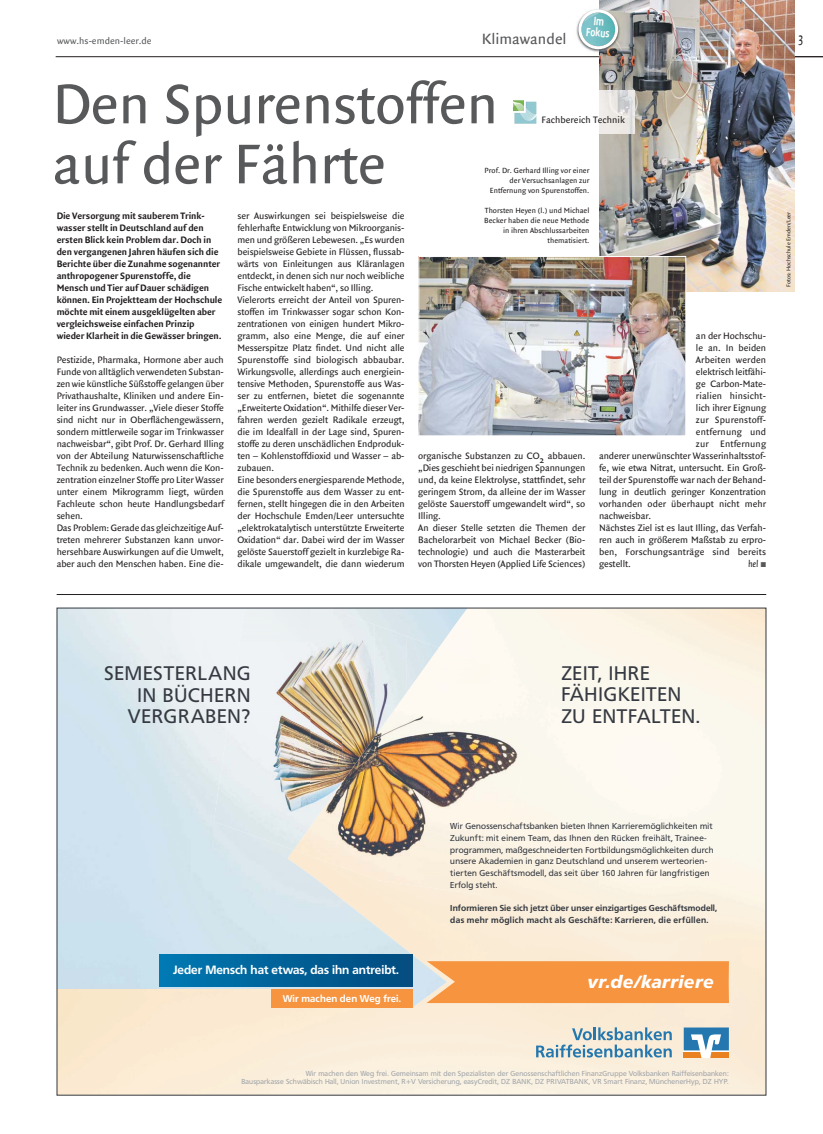
<style>
.page{position:relative;width:823px;height:1134px;background:#fff}
.page>*{position:absolute;margin:0;border:0;box-sizing:border-box;transform-origin:0 0}
.t1{font:60px/60px "Quadraat Sans OT";letter-spacing:-.01em;color:#58595b}
.t2{font:19.4px/21.4px "Frutiger VR Roman+T42";letter-spacing:.04em;color:#353941;text-align:right}
.t3{font:italic 900 17.4px "Frutiger VR";letter-spacing:.015em;color:#fff}
.t4{font:16px "Quadraat Sans OT";color:#58595b}
.t5{font:14px "Quadraat Sans OT";color:#231f20;scale:.75 1}
.t6{font:11.9px "Frutiger VR Bold+T42";letter-spacing:-.005em;color:#fff}
.t7{font:700 11.4px/11.4px "Daxline OT";color:#fff;text-align:center;scale:.8 1}
.t8{font:10px/12px "Quadraat Sans OT";letter-spacing:-.01em;color:#231f20}
.t9{font:10px/12px "Quadraat Sans OT Bld";letter-spacing:-.01em;color:#231f20}
.t10{font:10px "Quadraat Sans OT";letter-spacing:.01em;color:#231f20}
.t11{font:10px "Quadraat Sans OT";color:#58595b}
.t12{font:italic 10px "Quadraat Sans OT";color:#231f20}
.t13{font:9.7px "Frutiger VR Bold+T42";letter-spacing:.01em;color:#fff}
.t14{font:8.5px/11.7px "Frutiger VR Roman+T42";letter-spacing:.03em;color:#353941}
.t15{font:8.5px/11.7px "Frutiger VR Bold+T42";letter-spacing:.02em;color:#353941}
.t16{font:8px/10px "Quadraat Sans OT";color:#231f20;text-align:right}
.t17{font:7.1px/8.6px "Frutiger VR Roman+T42";letter-spacing:.02em;color:#a2a6ab;text-align:right}
.t18{font:6px "Quadraat Sans OT";color:#231f20}
.s1{color:#58595b}
</style>
<div class="page">
<hr style="left:56px;top:56px;width:709px;height:1px;background:#231f20">
<hr style="left:57px;top:594px;width:708px;height:1px;background:#231f20">
<svg style="left:794px;top:56px;width:28px;height:1px"></svg>
<img style="left:59px;top:610px;width:704px;height:483px">
<img style="left:59px;top:610px;width:408px;height:397px">
<img style="left:293px;top:824px;width:130px;height:63px">
<img style="left:423px;top:824px;width:82px;height:71px">
<img style="left:342px;top:789px;width:176px;height:35px">
<img style="left:342px;top:754px;width:189px;height:35px">
<img style="left:374px;top:683px;width:114px;height:71px">
<div style="left:488px;top:665px;width:66px;height:89px;background:#faf7ee"></div>
<div style="left:438px;top:648px;width:51px;height:35px;background:#fefaf1"></div>
<img style="left:214px;top:781px;width:96px;height:69px">
<img style="left:310px;top:610px;width:32px;height:217px">
<img style="left:342px;top:613px;width:32px;height:169px">
<img style="left:219px;top:711px;width:91px;height:70px">
<img style="left:374px;top:625px;width:32px;height:112px">
<img style="left:229px;top:642px;width:81px;height:70px">
<img style="left:406px;top:636px;width:32px;height:57px">
<div style="left:239px;top:610px;width:71px;height:32px;background:#edf1f3"></div>
<svg style="left:536px;top:1027px;width:135px;height:30px;background:#bbcacb"></svg>
<svg style="left:683px;top:1027px;width:45px;height:31px"></svg>
<svg style="left:426px;top:961px;width:302px;height:42px;background:#f59847"></svg>
<div style="left:159px;top:955px;width:253px;height:31px;background:linear-gradient(to right,#0079b3,#014a7e)"></div>
<div style="left:271px;top:989px;width:141px;height:18px;background:#f6943f"></div>
<img style="left:599px;top:0;width:195px;height:291px">
<img style="left:420px;top:258px;width:263px;height:176px">
<div style="left:418px;top:256px;width:267px;height:180px;border:1px solid #fff"></div>
<img style="left:576px;top:7px;width:46px;height:49px">
<svg style="left:578px;top:10px;width:39px;height:39px"></svg>
<img style="left:599px;top:91px;width:35px;height:42px">
<img style="left:513px;top:100px;width:23px;height:24px">
<p class="t7" style="left:587px;top:15px;width:31px;rotate:5deg">Im<br>Fokus</p>
<h3 class="t4" style="left:481px;top:32px;width:86px">Klimawandel</h3>
<p class="t11" style="left:57px;top:37px;width:96px">www.hs-emden-leer.de</p>
<h3 class="t5" style="left:797px;top:32px;width:8px">3</h3>
<h1 class="t1" style="left:52px;top:79px;width:447px">Den Spurenstoffen auf der Fährte</h1>
<p class="t8" style="left:541px;top:115px;width:85px">Fachbereich Technik</p>
<p class="t16" style="left:484px;top:166px;width:106px">Prof. Dr. Gerhard Illing vor einer der Versuchsanlagen zur<br>Entfernung von Spurenstoffen.</p>
<p class="t16" style="left:484px;top:206px;width:107px">Thorsten Heyen (l.) und Michael<br>Becker haben die neue Methode in ihren Abschlussarbeiten thematisiert.</p>
<p class="t18" style="left:785px;top:287px;width:77px;rotate:-90deg">Fotos: Hochschule Emden/Leer</p>
<p class="t9" style="left:57px;top:211px;width:167px">Die Versorgung mit sauberem Trink - wasser stellt in Deutschland auf den ersten Blick kein Problem dar. Doch in den vergangenen Jahren häufen sich die Berichte über die Zunahme sogenannter anthropogener Spurenstoffe, die Mensch und Tier auf Dauer schädigen können. Ein Projektteam der Hochschule möchte mit einem ausgeklügelten aber vergleichsweise einfachen Prinzip wieder Klarheit in die Gewässer bringen.</p>
<p class="t8" style="left:57px;top:355px;width:168px">Pestizide, Pharmaka, Hormone aber auch Funde von alltäglich verwendeten Substan&shy;zen wie künstliche Süßstoffe gelangen über Privathaushalte, Kliniken und andere Ein&shy;leiter ins Grundwasser. „Viele dieser Stoffe sind nicht nur in Oberflächengewässern, sondern mittlerweile sogar im Trinkwasser nachweisbar“, gibt Prof. Dr. Gerhard Illing von der Abteilung Naturwissenschaftliche Technik zu bedenken. Auch wenn die Kon&shy;zentration einzelner Stoffe pro Liter Wasser unter einem Mikrogramm liegt, würden Fachleute schon heute Handlungsbedarf sehen.<br>Das Problem: Gerade das gleichzeitige Auf&shy;treten mehrerer Substanzen kann unvor&shy;hersehbare Auswirkungen auf die Umwelt, aber auch den Menschen haben. Eine die-</p>
<p class="t8" style="left:237px;top:211px;width:168px">ser Auswirkungen sei beispielsweise die fehlerhafte Entwicklung von Mikroorganis&shy;men und größeren Lebewesen. „Es wurden beispielsweise Gebiete in Flüssen, flussab&shy;wärts von Einleitungen aus Kläranlagen entdeckt, in denen sich nur noch weibliche Fische entwickelt haben“, so Illing.<br>Vielerorts erreicht der Anteil von Spuren&shy;stoffen im Trinkwasser sogar schon Kon&shy;zentrationen von einigen hundert Mikro&shy;gramm, also eine Menge, die auf einer Messerspitze Platz findet. Und nicht alle Spurenstoffe sind biologisch abbaubar.<br>Wirkungsvolle, allerdings auch energiein&shy;tensive Methoden, Spurenstoffe aus Was&shy;ser zu entfernen, bietet die sogenannte „Erweiterte Oxidation“. Mithilfe dieser Ver&shy;fahren werden gezielt Radikale erzeugt, die im Idealfall in der Lage sind, Spuren&shy;stoffe zu deren unschädlichen Endproduk&shy;ten – Kohlenstoffdioxid und Wasser – ab&shy;zubauen.<br>Eine besonders energiesparende Methode, die Spurenstoffe aus dem Wasser zu ent&shy;fernen, stellt hingegen die in den Arbeiten der Hochschule Emden/Leer untersuchte „elektrokatalytisch unterstützte Erweiterte Oxidation“ dar. Dabei wird der im Wasser gelöste Sauerstoff gezielt in kurzlebige Ra&shy;dikale umgewandelt, die dann wiederum</p>
<p class="t8" style="left:695px;top:331px;width:72px">an der Hochschu-</p>
<p class="t8" style="left:695px;top:343px;width:72px">le an. In beiden</p>
<p class="t10" style="left:695px;top:356px;width:72px">Arbeiten werden</p>
<p class="t8" style="left:695px;top:367px;width:72px">elektrisch leitfähi-</p>
<p class="t8" style="left:695px;top:379px;width:72px">ge Carbon-Mate-</p>
<p class="t10" style="left:695px;top:392px;width:72px">rialien hinsicht-</p>
<p class="t8" style="left:695px;top:403px;width:72px">lich ihrer Eignung</p>
<p class="t10" style="left:695px;top:416px;width:72px">zur Spurenstoff-</p>
<p class="t10" style="left:695px;top:428px;width:72px">entfernung und</p>
<p class="t10" style="left:695px;top:440px;width:72px">zur Entfernung</p>
<p class="t8" style="left:598px;top:451px;width:168px">anderer unerwünschter Wasserinhaltsstof-</p>
<p class="t8" style="left:598px;top:463px;width:168px">fe, wie etwa Nitrat, untersucht. Ein Groß -</p>
<p class="t8" style="left:598px;top:475px;width:168px">teil der Spurenstoffe war nach der Behand-</p>
<p class="t8" style="left:598px;top:487px;width:168px">lung in deutlich geringer Konzentration</p>
<p class="t8" style="left:598px;top:499px;width:168px">vorhanden oder überhaupt nicht mehr</p>
<p class="t8" style="left:598px;top:511px;width:54px">nach weisbar.</p>
<p class="t8" style="left:598px;top:523px;width:168px">Nächstes Ziel ist es laut Illing, das Verfah-</p>
<p class="t8" style="left:598px;top:535px;width:168px">ren auch in größerem Maßstab zu erpro-</p>
<p class="t10" style="left:598px;top:548px;width:168px">ben, Forschungsanträge sind bereits</p>
<p class="t8" style="left:598px;top:559px;width:33px">gestellt.</p>
<p class="t12" style="left:747px;top:558px;width:19px">hel <span class="s1">■</span></p>
<p class="t8" style="left:418px;top:451px;width:168px">organische Substanzen zu CO2 abbauen. „Dies geschieht bei niedrigen Spannungen und, da keine Elektrolyse, stattfindet, sehr geringem Strom, da alleine der im Wasser gelöste Sauerstoff umgewandelt wird“, so Illing.<br>An dieser Stelle setzten die Themen der Bachelorarbeit von Michael Becker (Bio&shy;technologie) und auch die Masterarbeit von Thorsten Heyen (Applied Life Sciences)</p>
<h2 class="t2" style="left:104px;top:664px;width:147px">SEMESTERLANG<br>IN BÜCHERN<br>VERGRABEN?</h2>
<h2 class="t2" style="left:561px;top:664px;width:140px;text-align:left">ZEIT, IHRE<br>FÄHIGKEITEN<br>ZU ENTFALTEN.</h2>
<p class="t6" style="left:173px;top:965px;width:227px">Jeder Mensch hat etwas, das ihn antreibt.</p>
<p class="t13" style="left:282px;top:994px;width:120px">Wir machen den Weg frei.</p>
<p class="t14" style="left:450px;top:821px;width:264px">Wir Genossenschaftsbanken bieten Ihnen Karrieremöglichkeiten mit Zukunft: mit einem Team, das Ihnen den Rü cken freihält, Trainee&shy;programmen, maßgeschneiderten Fortbildungsmöglichkeiten durch unsere Akademien in ganz Deutschland und unserem werteorien&shy;tierten Geschäftsmodell, das seit ü ber 160 Jahren fü r langfristigen Erfolg steht.</p>
<p class="t15" style="left:450px;top:903px;width:268px">Informieren Sie sich jetzt über unser einzigartiges Geschäftsmodell, das mehr möglich macht als Geschäfte: Karrieren, die erfüllen.</p>
<h3 class="t3" style="left:587px;top:971px;width:128px">vr.de/karriere</h3>
<p class="t17" style="left:241px;top:1069px;width:488px">Wir machen den Weg frei. Gemeinsam mit den Spezialisten der Genossenschaftlichen FinanzGruppe Volksbanken Raiffeisenbanken:<br>Bausparkasse Schwäbisch Hall, Union Investment, R+V Versicherung, easyCredit, DZ BANK, DZ PRIVATBANK, VR Smart Finanz, MünchenerHyp, DZ HYP.</p>
</div>
